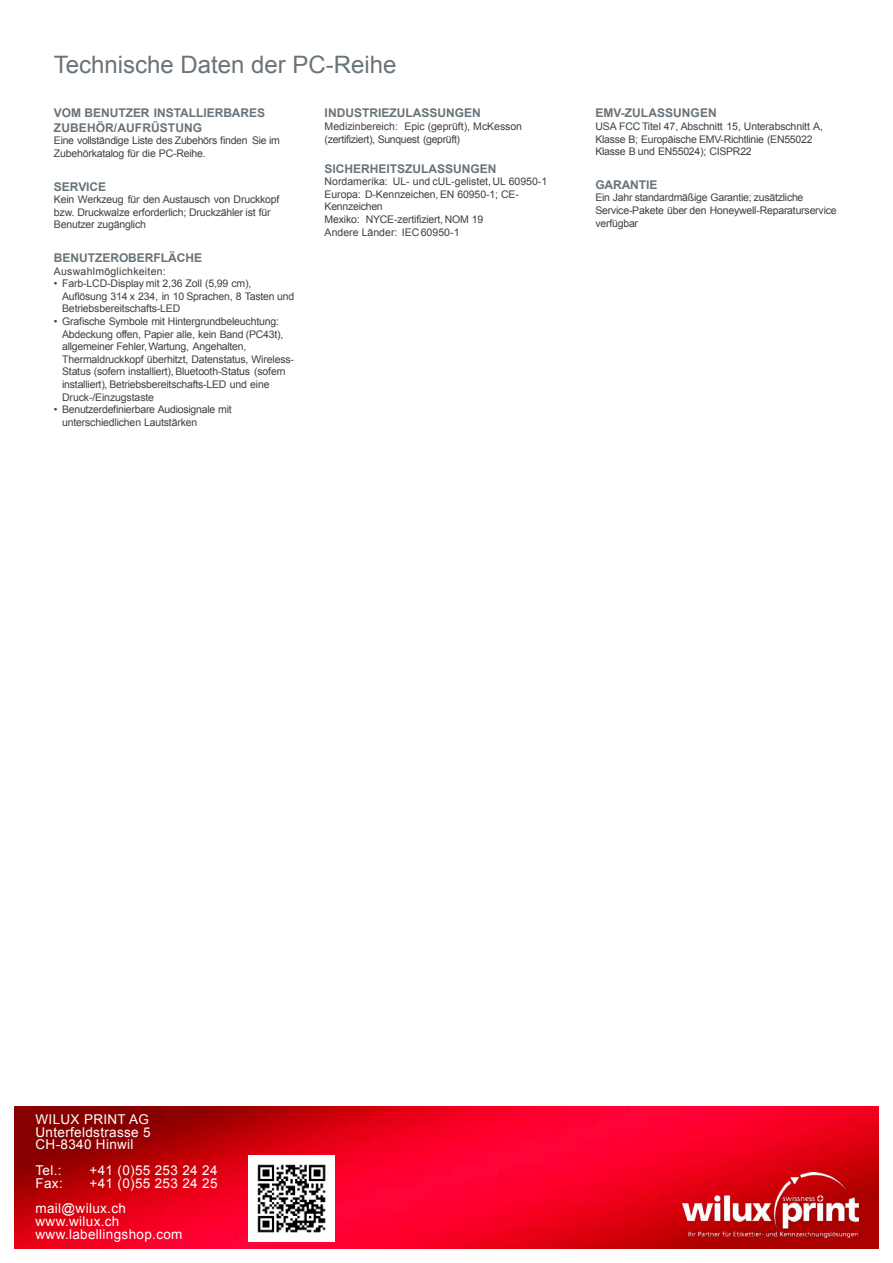
<style>
.page{position:relative;width:893px;height:1263px;background:#fff}
.page>*{position:absolute;margin:0;border:0;box-sizing:border-box;transform-origin:0 0}
.t1{font:24px "Arial";color:#68737a}
.t2{font:13.5px/12.8px "Arial";letter-spacing:.025em;color:#fff}
.t3{font:700 12px/14.4px "Arial";color:#68737a}
.t4{font:10.5px/12.6px "Arial";letter-spacing:-.02em;color:#403f41}
.t5{font:10.5px/12.6px "Arial";color:#403f41}
.t6{font:10.5px "Arial";letter-spacing:.025em;color:#403f41}
</style>
<div class="page">
<img style="left:14px;top:1107px;width:865px;height:142px">
<img style="left:683px;top:1172px;width:175px;height:65px">
<img style="left:248px;top:1155px;width:87px;height:87px">
<h1 class="t1" style="left:54px;top:55px;width:344px">Technische Daten der PC-Reihe</h1>
<p class="t3" style="left:54px;top:107px;width:213px">VOM BENUTZER INSTALLIERBARES<br>ZUBEHÖR/AUFRÜSTUNG</p>
<p class="t4" style="left:54px;top:135px;width:227px">Eine vollständige Liste des Zubehörs finden Sie im<br>Zubehörkatalog für die PC-Reihe.</p>
<p class="t3" style="left:54px;top:180px;width:54px">SERVICE</p>
<p class="t4" style="left:54px;top:194px;width:227px">Kein Werkzeug für den Austausch von Druckkopf bzw. Druckwalze erforderlich; Druckzähler ist für<br>Benutzer zugänglich</p>
<p class="t3" style="left:54px;top:252px;width:150px">BENUTZEROBERFLÄCHE</p>
<p class="t6" style="left:54px;top:267px;width:113px">Auswahlmöglichkeiten:</p>
<p class="t4" style="left:62px;top:278px;width:234px;text-indent:-8px">• Farb-LCD-Display mit 2,36 Zoll (5,99 cm),<br>Auflösung 314 x 234, in 10 Sprachen, 8 Tasten und<br>Betriebsbereitschafts-LED</p>
<p class="t4" style="left:62px;top:316px;width:233px;text-indent:-8px">• Grafische Symbole mit Hintergrundbeleuchtung:<br>Abdeckung offen, Papier alle, kein Band (PC43t), allgemeiner Fehler, Wartung, Angehalten, Thermaldruckkopf überhitzt, Datenstatus, Wireless-Status (sofern installiert), Bluetooth-Status (sofern installiert), Betriebsbereitschafts-LED und eine Druck-/Einzugstaste</p>
<p class="t4" style="left:62px;top:404px;width:171px;text-indent:-8px">• Benutzerdefinierbare Audiosignale mit unterschiedlichen Lautstärken</p>
<p class="t3" style="left:325px;top:107px;width:158px">INDUSTRIEZULASSUNGEN</p>
<p class="t5" style="left:325px;top:121px;width:199px">Medizinbereich: Epic (geprüft), McKesson (zertifiziert), Sunquest (geprüft)</p>
<p class="t3" style="left:325px;top:162px;width:173px">SICHERHEITSZULASSUNGEN</p>
<p class="t4" style="left:325px;top:176px;width:224px">Nordamerika: UL- und cUL-gelistet,UL 60950-1<br>Europa: D-Kennzeichen, EN 60950-1; CE-<br>Kennzeichen<br>Mexiko: NYCE-zertifiziert, NOM 19<br>Andere Länder: IEC60950-1</p>
<p class="t3" style="left:595px;top:107px;width:123px">EMV-ZULASSUNGEN</p>
<p class="t4" style="left:595px;top:121px;width:229px">USA FCC Titel 47, Abschnitt 15, Unterabschnitt A,<br>Klasse B; Europäische EMV-Richtlinie (EN55022<br>Klasse B und EN55024); CISPR22</p>
<p class="t3" style="left:595px;top:178px;width:63px">GARANTIE</p>
<p class="t4" style="left:595px;top:192px;width:243px">Ein Jahr standardmäßige Garantie; zusätzliche<br>Service-Pakete über den Honeywell-Reparaturservice verfügbar</p>
<p class="t2" style="left:36px;top:1114px;width:117px;text-align:justify">WILUX PRINT AG Unterfeldstrasse 5<br>CH-8340 Hinwil</p>
<p class="t2" style="left:36px;top:1165px;width:28px">Tel.:</p>
<p class="t2" style="left:90px;top:1165px;width:129px">+41 (0)55 253 24 24</p>
<p class="t2" style="left:36px;top:1178px;width:29px">Fax:</p>
<p class="t2" style="left:36px;top:1171px;width:183px;line-height:25.5px;text-indent:54px">+41 (0)55 253 24 25 mail@wilux.ch</p>
<p class="t2" style="left:36px;top:1216px;width:148px">www.wilux.ch www.labellingshop.com</p>
</div>
